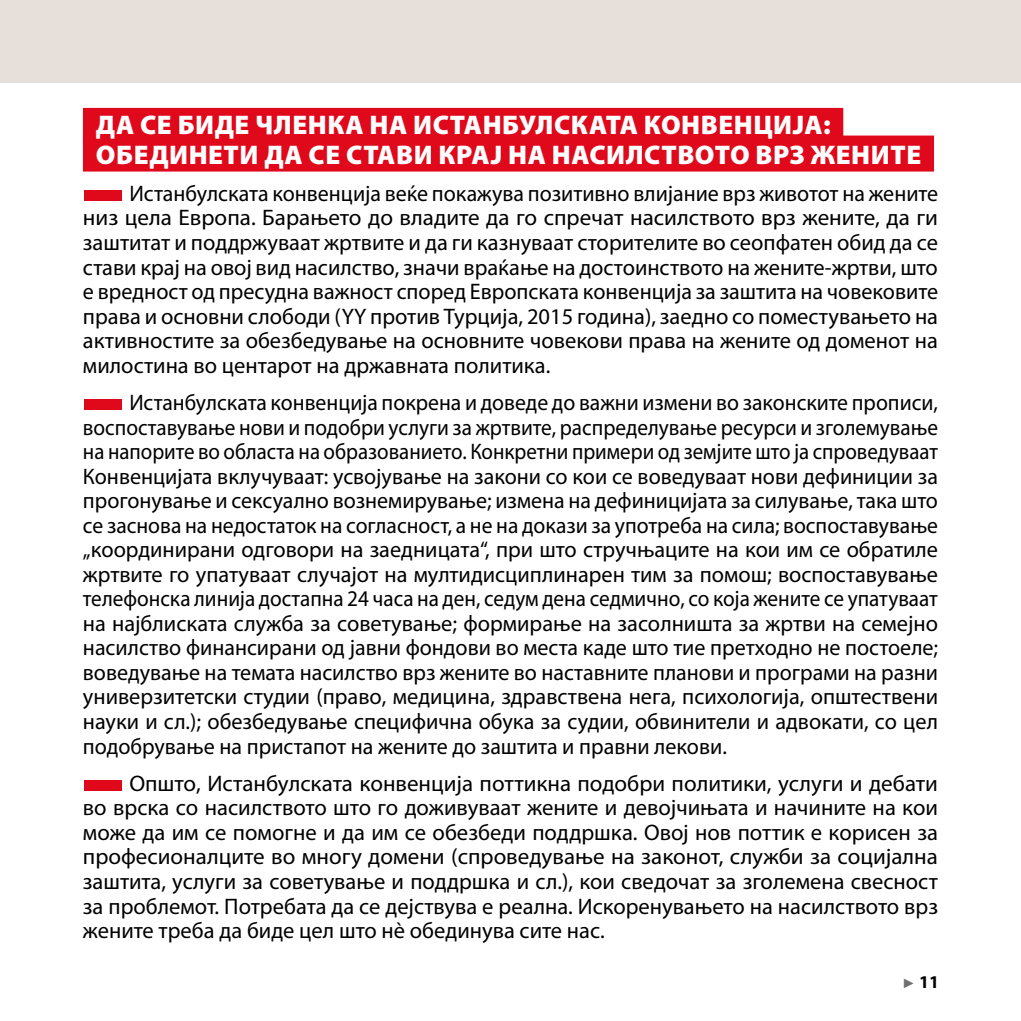
<style>
.page{position:relative;width:1021px;height:1021px;background:#fff}
.page>*{position:absolute;margin:0;border:0;box-sizing:border-box;transform-origin:0 0}
.t1{font:900 27px/29.2px "Myriad Pro";letter-spacing:.02em;color:#fff}
.t2{font:22.5px/24.5px "Myriad Pro";color:#000;text-align:justify}
.t3{font:700 18px "Myriad Pro";color:#000}
.s1{color:#df091b}
.s2{font-family:"Arial";font-weight:400;font-size:13.5px;color:#706f6f}
</style>
<div class="page">
<div style="left:83px;top:108px;width:760px;height:36px;background:#df091b"></div>
<div style="left:83px;top:135px;width:851px;height:36px;background:#df091b"></div>
<div style="left:0;top:0;width:1020px;height:83px;background:#e7e0da"></div>
<p class="t1" style="left:96px;top:109px;width:826px">ДА СЕ БИДЕ ЧЛЕНКА НА ИСТАНБУЛСКАТА КОНВЕНЦИЈА:<br>ОБЕДИНЕТИ ДА СЕ СТАВИ КРАЈ НА НАСИЛСТВОТО ВРЗ ЖЕНИТЕ</p>
<p class="t2" style="left:83px;top:181px;width:856px"><span class="s1">■</span>Истанбулската конвенција веќе покажува позитивно влијание врз животот на жените низ цела Европа. Барањето до владите да го спречат насилството врз жените, да ги заштитат и поддржуваат жртвите и да ги казнуваат сторителите во сеопфатен обид да се стави крај на овој вид насилство, значи враќање на достоинството на жените-жртви, што е вредност од пресудна важност според Европската конвенција за заштита на човековите права и основни слободи (YY против Турција, 2015 година), заедно со поместувањето на активностите за обезбедување на основните човекови права на жените од доменот на милостина во центарот на државната политика.</p>
<p class="t2" style="left:83px;top:390px;width:856px"><span class="s1">■</span>Истанбулската конвенција покрена и доведе до важни измени во законските прописи, воспоставување нови и подобри услуги за жртвите, распределување ресурси и зголемување на напорите во областа на образованието. Конкретни примери од земјите што ја спроведуваат Конвенцијата вклучуваат: усвојување на закони со кои се воведуваат нови дефиниции за прогонување и сексуално вознемирување; измена на дефиницијата за силување, така што се заснова на недостаток на согласност, а не на докази за употреба на сила; воспоставување „координирани одговори на заедницата“, при што стручњаците на кои им се обратиле жртвите го упатуваат случајот на мултидисциплинарен тим за помош; воспоставување телефонска линија достапна 24 часа на ден, седум дена седмично, со која жените се упатуваат на најблиската служба за советување; формирање на засолништа за жртви на семејно насилство финансирани од јавни фондови во места каде што тие претходно не постоеле; воведување на темата насилство врз жените во наставните планови и програми на разни универзитетски студии (право, медицина, здравствена нега, психологија, општествени науки и сл.); обезбедување специфична обука за судии, обвинители и адвокати, со цел подобрување на пристапот на жените до заштита и правни лекови.</p>
<p class="t2" style="left:83px;top:770px;width:856px"><span class="s1">■</span>Општо, Истанбулската конвенција поттикна подобри политики, услуги и дебати во врска со насилството што го доживуваат жените и девојчињата и начините на кои може да им се помогне и да им се обезбеди поддршка. Овој нов поттик е корисен за професионалците во многу домени (спроведување на законот, служби за социјална заштита, услуги за советување и поддршка и сл.), кои сведочат за зголемена свесност за проблемот. Потребата да се дејствува е реална. Искоренувањето на насилството врз жените треба да биде цел што нè обединува сите нас.</p>
<p class="t3" style="left:902px;top:970px;width:38px"><span class="s2">►</span> 11</p>
</div>
